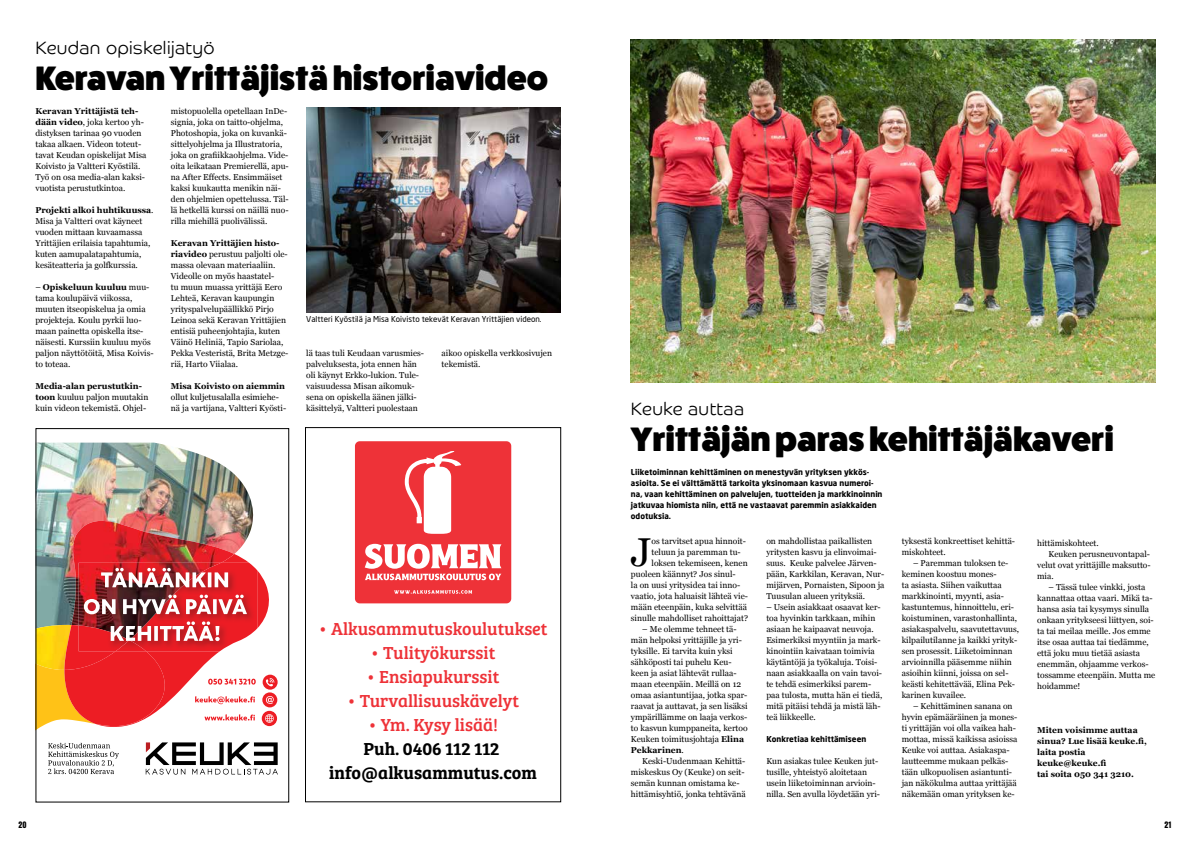
<style>
.page{position:relative;width:1191px;height:842px;background:#fff}
.page>*{position:absolute;margin:0;border:0;box-sizing:border-box;transform-origin:0 0}
.t1{font:40.3px "Georgia";color:#000}
.t2{font:800 34px "Fat Frank";color:#000}
.t3{font:18px "Bree Serif";color:#ee3238}
.t4{font:18px/24px "Bree Serif Sb";color:#000;text-align:center}
.t5{font:300 18px "Co Headline";letter-spacing:.025em;color:#000}
.t6{font:10px "Anzeigen Gro";color:#000}
.t7{font:8.5px/11px "Georgia";color:#000}
.t8{font:700 8.5px/11px "Georgia";color:#000}
.t9{font:700 8px/11px "Neo Sans";color:#000}
.t10{font:8px "Neo Sans";color:#000}
.s1{font-weight:700}
</style>
<div class="page">
<img style="left:306px;top:108px;width:254px;height:204px">
<img style="left:631px;top:40px;width:524px;height:343px">
<img style="left:35px;top:443px;width:215px;height:111px">
<img style="left:69px;top:521px;width:165px;height:33px">
<svg style="left:35px;top:554px;width:243px;height:221px"></svg>
<div style="left:305px;top:427px;width:256px;height:375px;border:1px solid #000"></div>
<svg style="left:355px;top:441px;width:156px;height:162px"></svg>
<h3 class="t5" style="left:35px;top:37px;width:181px">Keudan opiskelijatyö</h3>
<h2 class="t2" style="left:35px;top:59px;width:514px">Keravan Yrittäjistä historiavideo</h2>
<p class="t7" style="left:35px;top:105px;width:113px"><span class="s1">Keravan Yrittäjistä teh&shy;dään video</span>, joka kertoo yh&shy;distyksen tarinaa 90 vuoden takaa alkaen. Videon toteut&shy;tavat Keudan opiskelijat Misa<br>Koivisto ja Valtteri Kyöstilä.<br>Työ on osa media-alan kaksi&shy;vuotista perustutkintoa.</p>
<p class="t7" style="left:35px;top:204px;width:120px"><span class="s1">Projekti alkoi huhtikuussa</span>.<br>Misa ja Valtteri ovat käyneet vuoden mittaan kuvaamassa<br>Yrittäjien erilaisia tapahtumia, kuten aamupalatapahtumia, kesäteatteria ja golfkurssia.</p>
<p class="t7" style="left:35px;top:281px;width:120px">– <span class="s1">Opiskeluun kuuluu</span> muu&shy;tama koulupäivä viikossa, muuten itseopiskelua ja omia projekteja. Koulu pyrkii luo&shy;maan painetta opiskella itse&shy;näisesti. Kurssiin kuuluu myös paljon näyttötöitä, Misa Koivis&shy;to toteaa.</p>
<p class="t7" style="left:35px;top:380px;width:114px"><span class="s1">Media-alan perustutkin&shy;toon</span> kuuluu paljon muutakin kuin videon tekemistä. Ohjel-</p>
<p class="t7" style="left:171px;top:105px;width:119px">mistopuolella opetellaan InDe&shy;signia, joka on taitto-ohjelma,<br>Photoshopia, joka on kuvankä&shy;sittelyohjelma ja Illustratoria, joka on grafiikkaohjelma. Vide&shy;oita leikataan Premierellä, apu&shy;na After Effects. Ensimmäiset kaksi kuukautta menikin näi&shy;den ohjelmien opettelussa. Täl&shy;lä hetkellä kurssi on näillä nuo&shy;rilla miehillä puolivälissä.</p>
<p class="t7" style="left:171px;top:237px;width:119px"><span class="s1">Keravan Yrittäjien histo&shy;riavideo</span> perustuu paljolti ole&shy;massa olevaan materiaaliin.<br>Videolle on myös haastatel-<br>tu muun muassa yrittäjä Eero<br>Lehteä, Keravan kaupungin yrityspalvelupäällikkö Pirjo<br>Leinoa sekä Keravan Yrittäjien entisiä puheenjohtajia, kuten<br>Väinö Heliniä, Tapio Sariolaa,<br>Pekka Vesteristä, Brita Metzge&shy;riä, Harto Viialaa.</p>
<p class="t8" style="left:171px;top:380px;width:116px">Misa Koivisto on aiemmin</p>
<p class="t7" style="left:171px;top:391px;width:117px">ollut kuljetusalalla esimiehe&shy;nä ja vartijana, Valtteri Kyösti-</p>
<p class="t10" style="left:306px;top:314px;width:237px">Valtteri Kyöstilä ja Misa Koivisto tekevät Keravan Yrittäjien videon.</p>
<p class="t7" style="left:306px;top:347px;width:119px">lä taas tuli Keudaan varusmies&shy;palveluksesta, jota ennen hän oli käynyt Erkko-lukion. Tule&shy;vaisuudessa Misan aikomuk&shy;sena on opiskella äänen jälki&shy;käsittelyä, Valtteri puolestaan</p>
<p class="t7" style="left:441px;top:347px;width:112px">aikoo opiskella verkkosivujen tekemistä.</p>
<h3 class="t3" style="left:318px;top:615px;width:231px">• Alkusammutuskoulutukset</h3>
<h3 class="t3" style="left:370px;top:639px;width:127px">• Tulityökurssit</h3>
<h3 class="t3" style="left:366px;top:663px;width:134px">• Ensiapukurssit</h3>
<h3 class="t3" style="left:347px;top:687px;width:174px">• Turvallisuuskävelyt</h3>
<h3 class="t3" style="left:368px;top:711px;width:131px">• Ym. Kysy lisää!</h3>
<h3 class="t4" style="left:329px;top:735px;width:209px">Puh. 0406 112 112 info@alkusammutus.com</h3>
<h3 class="t5" style="left:631px;top:398px;width:115px">Keuke auttaa</h3>
<h2 class="t2" style="left:631px;top:420px;width:484px">Yrittäjän paras kehittäjäkaveri</h2>
<p class="t9" style="left:631px;top:467px;width:253px">Liiketoiminnan kehittäminen on menestyvän yrityksen ykkös&shy;asioita. Se ei välttämättä tarkoita yksinomaan kasvua numeroi&shy;na, vaan kehittäminen on palvelujen, tuotteiden ja markkinoinnin jatkuvaa hiomista niin, että ne vastaavat paremmin asiakkaiden odotuksia.</p>
<p class="t7" style="left:766px;top:535px;width:120px">on mahdollistaa paikallisten yritysten kasvu ja elinvoimai&shy;suus. Keuke palvelee Järven&shy;pään, Karkkilan, Keravan, Nur&shy;mijärven, Pornaisten, Sipoon ja<br>Tuusulan alueen yrityksiä.</p>
<p class="t7" style="left:766px;top:601px;width:118px">– Usein asiakkaat osaavat ker&shy;toa hyvinkin tarkkaan, mihin asiaan he kaipaavat neuvoja.<br>Esimerkiksi myyntiin ja mark&shy;kinointiin kaivataan toimivia käytäntöjä ja työkaluja. Toisi&shy;naan asiakkaalla on vain tavoi&shy;te tehdä esimerkiksi parem&shy;paa tulosta, mutta hän ei tiedä, mitä pitäisi tehdä ja mistä läh&shy;teä liikkeelle.</p>
<p class="t9" style="left:766px;top:733px;width:101px">Konkretiaa kehittämiseen</p>
<p class="t7" style="left:766px;top:755px;width:115px">Kun asiakas tulee Keuken jut&shy;tusille, yhteistyö aloitetaan usein liiketoiminnan arvioin&shy;nilla. Sen avulla löydetään yri-</p>
<p class="t7" style="left:901px;top:535px;width:115px">tyksestä konkreettiset kehittä&shy;miskohteet.</p>
<p class="t7" style="left:901px;top:557px;width:119px;text-indent:11px">– Paremman tuloksen te&shy;keminen koostuu mones-<br>ta asiasta. Siihen vaikuttaa markkinointi, myynti, asia&shy;kastuntemus, hinnoittelu, eri&shy;koistuminen, varastonhallinta, asiakaspalvelu, saavutettavuus, kilpailutilanne ja kaikki yrityk&shy;sen prosessit. Liiketoiminnan arvioinnilla pääsemme niihin asioihin kiinni, joissa on sel&shy;keästi kehitettävää, Elina Pek&shy;karinen kuvailee.</p>
<p class="t7" style="left:901px;top:700px;width:117px;text-indent:11px">– Kehittäminen sanana on hyvin epämääräinen ja mones&shy;ti yrittäjän voi olla vaikea hah&shy;mottaa, missä kaikissa asioissa<br>Keuke voi auttaa. Asiakaspa&shy;lautteemme mukaan pelkäs&shy;tään ulkopuolisen asiantunti&shy;jan näkökulma auttaa yrittäjää näkemään oman yrityksen ke-</p>
<h1 class="t1" style="left:630px;top:522px;width:22px">J</h1>
<p class="t7" style="left:651px;top:535px;width:96px">os tarvitset apua hinnoit-</p>
<p class="t7" style="left:1037px;top:537px;width:63px">hittämiskohteet.</p>
<p class="t7" style="left:1048px;top:548px;width:103px">Keuken perusneuvontapal-</p>
<p class="t7" style="left:1037px;top:559px;width:115px">velut ovat yrittäjille maksutto-</p>
<p class="t7" style="left:1037px;top:570px;width:18px">mia.</p>
<p class="t7" style="left:1037px;top:581px;width:120px;text-indent:11px">– Tässä tulee vinkki, josta kannattaa ottaa vaari. Mikä ta&shy;hansa asia tai kysymys sinulla onkaan yritykseesi liittyen, soi&shy;ta tai meilaa meille. Jos emme itse osaa auttaa tai tiedämme, että joku muu tietää asiasta enemmän, ohjaamme verkos&shy;tossamme eteenpäin. Mutta me hoidamme!</p>
<p class="t8" style="left:1037px;top:724px;width:111px">Miten voisimme auttaa sinua? Lue lisää keuke.fi, laita postia keuke@keuke.fi<br>tai soita 050 341 3210.</p>
<p class="t7" style="left:651px;top:546px;width:91px">teluun ja paremman tu-</p>
<p class="t7" style="left:651px;top:557px;width:98px">loksen tekemiseen, kenen</p>
<p class="t7" style="left:631px;top:568px;width:106px">puoleen käännyt? Jos sinul-</p>
<p class="t7" style="left:631px;top:579px;width:111px">la on uusi yritysidea tai inno-</p>
<p class="t7" style="left:631px;top:590px;width:118px">vaatio, jota haluaisit lähteä vie-</p>
<p class="t7" style="left:631px;top:601px;width:118px">mään eteenpäin, kuka selvittää</p>
<p class="t7" style="left:631px;top:612px;width:119px">sinulle mahdolliset rahoittajat?</p>
<p class="t7" style="left:631px;top:623px;width:118px;text-indent:11px">– Me olemme tehneet tä&shy;män helpoksi yrittäjille ja yri&shy;tyksille. Ei tarvita kuin yksi sähköposti tai puhelu Keu&shy;keen ja asiat lähtevät rullaa&shy;maan eteenpäin. Meillä on 12 omaa asiantuntijaa, jotka spar&shy;raavat ja auttavat, ja sen lisäksi ympärillämme on laaja verkos&shy;to kasvun kumppaneita, kertoo<br>Keuken toimitusjohtaja <span class="s1">Elina<br>Pekkarinen</span>.</p>
<p class="t7" style="left:631px;top:755px;width:116px;text-indent:11px">Keski-Uudenmaan Kehittä&shy;miskeskus Oy (Keuke) on seit&shy;semän kunnan omistama ke&shy;hittämisyhtiö, jonka tehtävänä</p>
<p class="t6" style="left:18px;top:819px;width:10px">20</p>
<p class="t6" style="left:1164px;top:819px;width:8px">21</p>
</div>
